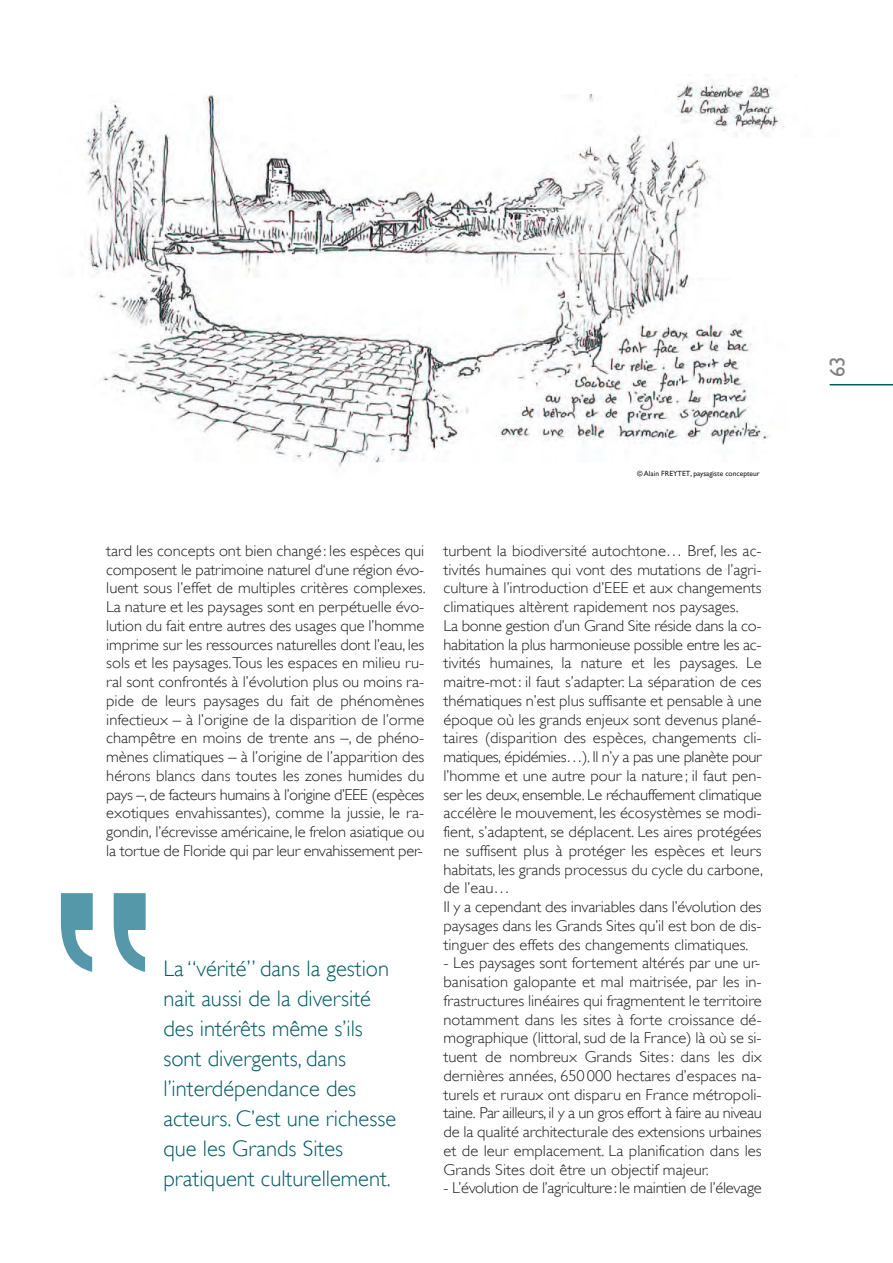
<style>
.page{position:relative;width:893px;height:1263px;background:#fff}
.page>*{position:absolute;margin:0;border:0;box-sizing:border-box;transform-origin:0 0}
.t1{font:300 22.5px/30px "Gill Sans";color:#045c63}
.t2{font:21px "Gill Sans";color:#808285}
.t3{font:300 15.6px/18.8px "Gill Sans";color:#231f20;text-align:justify;scale:1.05 1}
.t4{font:7.5px "Gill Sans";color:#231f20}
</style>
<div class="page">
<img style="left:86px;top:94px;width:683px;height:373px">
<hr style="left:830px;top:384px;width:63px;height:1px;background:#045c63">
<img style="left:656px;top:82px;width:128px;height:55px">
<p class="t4" style="left:637px;top:469px;width:124px">© Alain FREYTET, paysagiste concepteur</p>
<p class="t3" style="left:106px;top:541px;width:306px">tard les concepts ont bien changé : les espèces qui composent le patrimoine naturel d‘une région évo&shy;luent sous l’effet de multiples critères complexes.<br>La nature et les paysages sont en perpétuelle évo&shy;lution du fait entre autres des usages que l’homme imprime sur les ressources naturelles dont l’eau, les sols et les paysages.Tous les espaces en milieu ru&shy;ral sont confrontés à l’évolution plus ou moins ra&shy;pide de leurs paysages du fait de phénomènes infectieux – à l’origine de la disparition de l’orme champêtre en moins de trente ans –, de phéno&shy;mènes climatiques – à l’origine de l’apparition des hérons blancs dans toutes les zones humides du pays –, de facteurs humains à l’origine d’EEE (espèces exotiques envahissantes), comme la jussie, le ra&shy;gondin, l’écrevisse américaine, le frelon asiatique ou la tortue de Floride qui par leur envahissement per-</p>
<p class="t3" style="left:443px;top:541px;width:304px">turbent la biodiversité autochtone… Bref, les ac&shy;tivités humaines qui vont des mutations de l’agri&shy;culture à l’introduction d’EEE et aux changements climatiques altèrent rapidement nos paysages.</p>
<p class="t3" style="left:443px;top:616px;width:306px">La bonne gestion d’un Grand Site réside dans la co&shy;habitation la plus harmonieuse possible entre les ac&shy;tivités humaines, la nature et les paysages. Le maitre-mot: il faut s’adapter. La séparation de ces thématiques n’est plus suffisante et pensable à une époque où les grands enjeux sont devenus plané&shy;taires (disparition des espèces, changements cli&shy;matiques, épidémies…). Il n’y a pas une planète pour l’homme et une autre pour la nature ; il faut pen&shy;ser les deux, ensemble. Le réchauffement climatique accélère le mouvement, les écosystèmes se modi&shy;fient, s’adaptent, se déplacent. Les aires protégées ne suffisent plus à protéger les espèces et leurs habitats, les grands processus du cycle du carbone, de l’eau…</p>
<p class="t3" style="left:443px;top:898px;width:305px">Il y a cependant des invariables dans l’évolution des paysages dans les Grands Sites qu’il est bon de dis&shy;tinguer des effets des changements climatiques.</p>
<p class="t3" style="left:443px;top:954px;width:305px">- Les paysages sont fortement altérés par une ur&shy;banisation galopante et mal maitrisée, par les in&shy;frastructures linéaires qui fragmentent le territoire notamment dans les sites à forte croissance dé&shy;mographique (littoral, sud de la France) là où se si&shy;tuent de nombreux Grands Sites: dans les dix dernières années, 650000 hectares d’espaces na&shy;turels et ruraux ont disparu en France métropoli&shy;taine. Par ailleurs, il y a un gros effort à faire au niveau de la qualité architecturale des extensions urbaines et de leur emplacement. La planification dans les Grands Sites doit être un objectif majeur.</p>
<p class="t3" style="left:443px;top:1179px;width:304px">- L’évolution de l’agriculture: le maintien de l’élevage</p>
<p class="t1" style="left:163px;top:953px;width:234px">La “vérité” dans la gestion nait aussi de la diversité des intérêts même s’ils sont divergents, dans l’interdépendance des acteurs. C’est une richesse que les Grands Sites pratiquent culturellement.</p>
<p class="t2" style="left:825px;top:377px;width:22px;rotate:-90deg">63</p>
</div>
